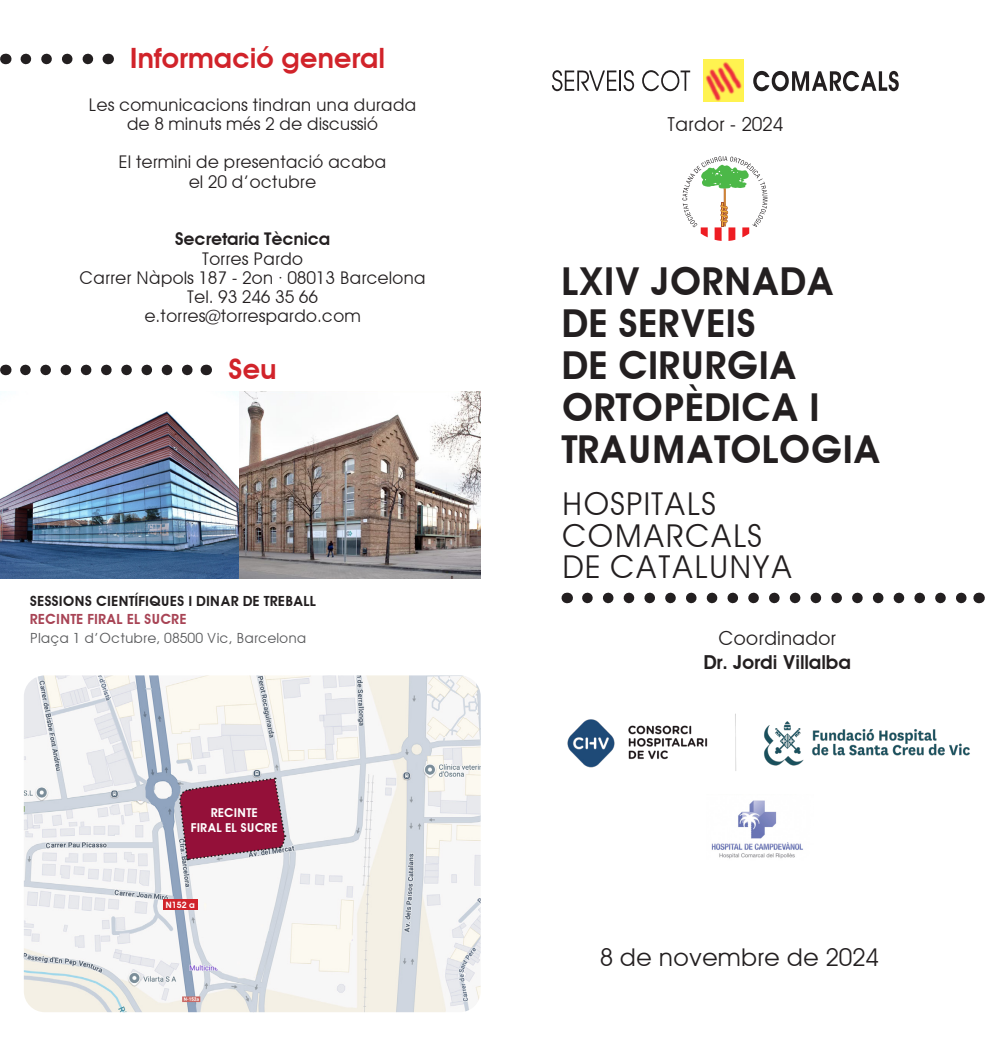
<style>
.page{position:relative;width:993px;height:1042px;background:#fff}
.page>*{position:absolute;margin:0;border:0;box-sizing:border-box;transform-origin:0 0}
.t1{font:600 38.5px "Avant Garde";letter-spacing:-.01em;color:#231f20}
.t2{font:31.5px "Avant Garde";letter-spacing:-.01em;color:#231f20}
.t3{font:600 28px "Avant Garde";letter-spacing:-.01em;color:#d1232a}
.t4{font:24.5px "Avant Garde";letter-spacing:-.01em;color:#231f20}
.t5{font:19.25px "Avant Garde";letter-spacing:-.01em;color:#231f20}
.t6{font:600 19.25px "Avant Garde";letter-spacing:-.01em;color:#231f20}
.t7{font:17.5px "Avant Garde";letter-spacing:-.01em;color:#231f20}
.t8{font:600 17.5px "Avant Garde";letter-spacing:-.01em;color:#231f20}
.t9{font:600 14px "Avant Garde";color:#231f20}
.t10{font:14px "Avant Garde";color:#57585a}
.t11{font:600 14px "Avant Garde";color:#a84455}
.t12{font:600 12.25px "Avant Garde";color:#fff}
.t13{font:600 8.75px "Avant Garde";color:#fff}
</style>
<div class="page">
<svg style="left:587px;top:593px;width:380px;height:10px"></svg>
<img style="left:703px;top:60px;width:40px;height:41px">
<svg style="left:551px;top:70px;width:65px;height:21px"></svg>
<hr style="left:619px;top:71px;width:2px;height:20px;background:#231f20">
<svg style="left:623px;top:70px;width:11px;height:21px"></svg>
<svg style="left:642px;top:70px;width:48px;height:21px"></svg>
<svg style="left:753px;top:71px;width:145px;height:20px"></svg>
<svg style="left:682px;top:156px;width:85px;height:85px"></svg>
<img style="left:0;top:391px;width:480px;height:187px">
<svg style="left:25px;top:365px;width:168px;height:10px"></svg>
<svg style="left:26px;top:54px;width:68px;height:10px"></svg>
<img style="left:24px;top:675px;width:456px;height:337px">
<img style="left:567px;top:713px;width:403px;height:58px">
<svg style="left:176px;top:777px;width:110px;height:84px;background:#a14463"></svg>
<div style="left:163px;top:899px;width:35px;height:10px;background:#d1232a"></div>
<img style="left:711px;top:800px;width:92px;height:59px">
<p class="t3" style="left:130px;top:42px;width:257px">Informació general</p>
<p class="t7" style="left:89px;top:94px;width:329px">Les comunicacions tindran una durada</p>
<p class="t7" style="left:127px;top:113px;width:253px">de 8 minuts més 2 de discussió</p>
<p class="t7" style="left:118px;top:152px;width:269px">El termini de presentació acaba</p>
<p class="t7" style="left:189px;top:171px;width:129px">el 20 d’octubre</p>
<p class="t8" style="left:175px;top:229px;width:157px">Secretaria Tècnica</p>
<p class="t7" style="left:202px;top:248px;width:103px">Torres Pardo</p>
<p class="t7" style="left:79px;top:267px;width:348px">Carrer Nàpols 187 - 2on · 08013 Barcelona</p>
<p class="t7" style="left:187px;top:286px;width:133px">Tel. 93 246 35 66</p>
<p class="t7" style="left:144px;top:306px;width:218px">e.torres@torrespardo.com</p>
<p class="t3" style="left:228px;top:353px;width:50px">Seu</p>
<p class="t9" style="left:30px;top:592px;width:287px">SESSIONS CIENTÍFIQUES I DINAR DE TREBALL</p>
<p class="t11" style="left:30px;top:611px;width:158px">RECINTE FIRAL EL SUCRE</p>
<p class="t10" style="left:30px;top:629px;width:278px">Plaça 1 d’Octubre, 08500 Vic, Barcelona</p>
<p class="t12" style="left:211px;top:805px;width:49px">RECINTE</p>
<p class="t12" style="left:191px;top:820px;width:88px">FIRAL EL SUCRE</p>
<p class="t13" style="left:165px;top:899px;width:31px">N152 a</p>
<p class="t5" style="left:667px;top:113px;width:118px">Tardor - 2024</p>
<p class="t1" style="left:561px;top:258px;width:274px">LXIV JORNADA</p>
<p class="t1" style="left:561px;top:300px;width:196px">DE SERVEIS</p>
<p class="t1" style="left:561px;top:342px;width:237px">DE CIRURGIA</p>
<p class="t1" style="left:561px;top:384px;width:260px">ORTOPÈDICA I</p>
<p class="t1" style="left:561px;top:426px;width:321px">TRAUMATOLOGIA</p>
<p class="t2" style="left:561px;top:485px;width:156px">HOSPITALS</p>
<p class="t2" style="left:561px;top:516px;width:203px">COMARCALS</p>
<p class="t2" style="left:561px;top:548px;width:233px">DE CATALUNYA</p>
<p class="t5" style="left:717px;top:626px;width:120px">Coordinador</p>
<p class="t6" style="left:703px;top:650px;width:149px">Dr. Jordi Villalba</p>
<p class="t4" style="left:599px;top:942px;width:281px">8 de novembre de 2024</p>
</div>
